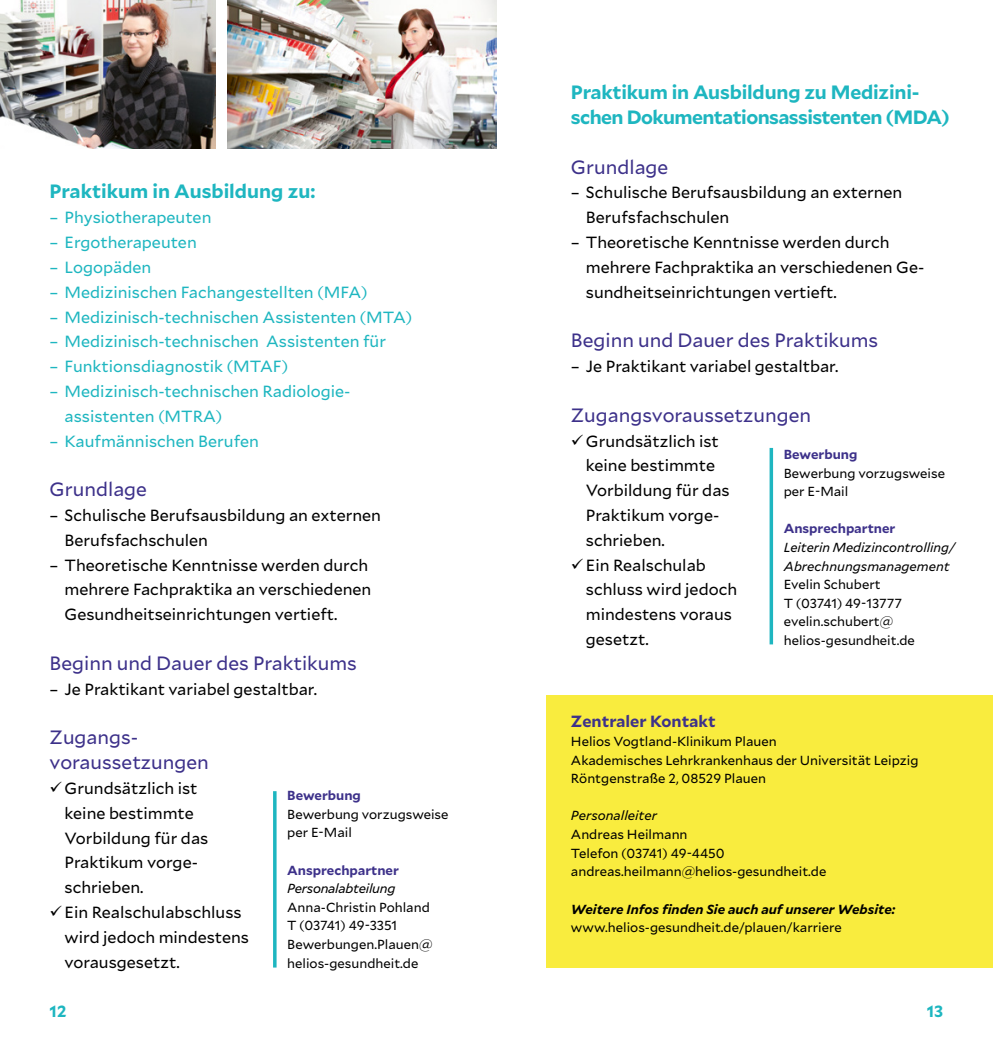
<style>
.page{position:relative;width:993px;height:1042px;background:#fff}
.page>*{position:absolute;margin:0;border:0;box-sizing:border-box;transform-origin:0 0}
.t1{font:19.25px/24.8px "Mallory";color:#3d318a}
.t2{font:700 19.25px/24.8px "Mallory";letter-spacing:-.03em;color:#1eb6c0}
.t3{font:700 19.25px "Mallory";letter-spacing:-.01em;color:#1eb6c0}
.t4{font:16.1px/24.8px "Mallory";color:#000}
.t5{font:16.1px/24.8px "Mallory";color:#1eb6c0}
.t6{font:700 16.1px "Mallory";color:#3d318a}
.t7{font:700 16.1px "Mallory";color:#1eb6c0}
.t8{font:13.12px/18.6px "Mallory";color:#000}
.t9{font:italic 13.12px/18.6px "Mallory";color:#000}
.t10{font:700 13.12px "Mallory";color:#3d318a}
.t11{font:italic 700 13.12px "Mallory";color:#000}
.t12{font:italic 13.12px "Mallory";letter-spacing:-.02em;color:#000}
</style>
<div class="page">
<hr style="left:273px;top:791px;width:3px;height:176px;background:#1eb6c0">
<hr style="left:769px;top:448px;width:3px;height:196px;background:#1eb6c0">
<div style="left:546px;top:694px;width:446px;height:273px;background:#f9ec3e"></div>
<img style="left:0;top:0;width:216px;height:149px">
<img style="left:227px;top:0;width:269px;height:149px">
<p class="t3" style="left:50px;top:177px;width:267px">Praktikum in Ausbildung zu:</p>
<p class="t5" style="left:50px;top:204px;width:163px">– Physiotherapeuten</p>
<p class="t5" style="left:50px;top:229px;width:149px">– Ergotherapeuten</p>
<p class="t5" style="left:50px;top:254px;width:103px">– Logopäden</p>
<p class="t5" style="left:50px;top:279px;width:319px">– Medizinischen Fachangestellten (MFA)</p>
<p class="t5" style="left:50px;top:303px;width:364px">– Medizinisch-technischen Assistenten (MTA)</p>
<p class="t5" style="left:50px;top:328px;width:338px">– Medizinisch-technischen Assistenten für</p>
<p class="t5" style="left:50px;top:353px;width:240px">– Funktionsdiagnostik (MTAF)</p>
<p class="t5" style="left:64px;top:378px;width:287px;text-indent:-15px">– Medizinisch-technischen Radiologie&shy;assistenten (MTRA)</p>
<p class="t5" style="left:50px;top:427px;width:211px">– Kaufmännischen Berufen</p>
<p class="t1" style="left:50px;top:476px;width:99px">Grundlage</p>
<p class="t4" style="left:64px;top:502px;width:318px;text-indent:-15px">– Schulische Berufsausbildung an externen<br>Berufsfachschulen</p>
<p class="t4" style="left:64px;top:552px;width:308px;text-indent:-15px">– Theoretische Kenntnisse werden durch mehrere Fachpraktika an verschiedenen<br>Gesundheitseinrichtungen vertieft.</p>
<p class="t1" style="left:50px;top:649px;width:308px">Beginn und Dauer des Praktikums</p>
<p class="t4" style="left:50px;top:676px;width:269px">– Je Praktikant variabel gestaltbar.</p>
<p class="t1" style="left:50px;top:724px;width:161px">Zugangs&shy;voraussetzungen</p>
<p class="t4" style="left:64px;top:775px;width:145px;text-indent:-15px">✓Grundsätzlich ist keine bestimmte<br>Vorbildung für das<br>Praktikum vorge&shy;schrieben.</p>
<p class="t4" style="left:64px;top:899px;width:186px;text-indent:-15px">✓Ein Realschulabschluss wird jedoch mindestens vorausgesetzt.</p>
<p class="t10" style="left:287px;top:785px;width:75px">Bewerbung</p>
<p class="t8" style="left:287px;top:804px;width:163px">Bewerbung vorzugsweise per E-Mail</p>
<p class="t10" style="left:287px;top:860px;width:113px">Ansprechpartner</p>
<p class="t12" style="left:287px;top:879px;width:110px">Personalabteilung</p>
<p class="t8" style="left:287px;top:897px;width:147px">Anna-Christin Pohland<br>T (03741) 49-3351<br>Bewerbungen.Plauen@ helios-gesundheit.de</p>
<p class="t2" style="left:570px;top:79px;width:380px">Praktikum in Ausbildung zu Medizini&shy;schen Dokumentationsassistenten (MDA)</p>
<p class="t1" style="left:570px;top:153px;width:99px">Grundlage</p>
<p class="t4" style="left:585px;top:179px;width:318px;text-indent:-15px">– Schulische Berufsausbildung an externen<br>Berufsfachschulen</p>
<p class="t4" style="left:585px;top:229px;width:340px;text-indent:-15px">– Theoretische Kenntnisse werden durch mehrere Fachpraktika an verschiedenen Ge&shy;sundheitseinrichtungen vertieft.</p>
<p class="t1" style="left:570px;top:327px;width:308px">Beginn und Dauer des Praktikums</p>
<p class="t4" style="left:570px;top:353px;width:269px">– Je Praktikant variabel gestaltbar.</p>
<p class="t1" style="left:570px;top:401px;width:241px">Zugangsvoraussetzungen</p>
<p class="t4" style="left:585px;top:428px;width:145px;text-indent:-15px">✓Grundsätzlich ist keine bestimmte<br>Vorbildung für das<br>Praktikum vorge&shy;schrieben.</p>
<p class="t4" style="left:585px;top:552px;width:153px;text-indent:-15px">✓Ein Realschulab schluss wird jedoch mindestens voraus gesetzt.</p>
<p class="t10" style="left:783px;top:444px;width:75px">Bewerbung</p>
<p class="t8" style="left:783px;top:463px;width:163px">Bewerbung vorzugsweise per E-Mail</p>
<p class="t10" style="left:783px;top:519px;width:113px">Ansprechpartner</p>
<p class="t9" style="left:783px;top:537px;width:173px">Leiterin Medizincontrolling/<br>Abrechnungsmanagement</p>
<p class="t8" style="left:783px;top:574px;width:133px">Evelin Schubert<br>T (03741) 49-13777 evelin.schubert@ helios-gesundheit.de</p>
<p class="t6" style="left:570px;top:709px;width:146px">Zentraler Kontakt</p>
<p class="t8" style="left:570px;top:731px;width:349px">Helios Vogtland-Klinikum Plauen<br>Akademisches Lehrkrankenhaus der Universität Leipzig<br>Röntgenstraße 2, 08529 Plauen</p>
<p class="t9" style="left:570px;top:806px;width:88px">Personalleiter</p>
<p class="t8" style="left:570px;top:824px;width:257px">Andreas Heilmann<br>Telefon (03741) 49-4450 andreas.heilmann@helios-gesundheit.de</p>
<p class="t11" style="left:570px;top:899px;width:326px">Weitere Infos finden Sie auch auf unserer Website:</p>
<p class="t8" style="left:570px;top:917px;width:272px">www.helios-gesundheit.de/plauen/karriere</p>
<p class="t7" style="left:50px;top:999px;width:18px">12</p>
<p class="t7" style="left:926px;top:999px;width:18px">13</p>
</div>
